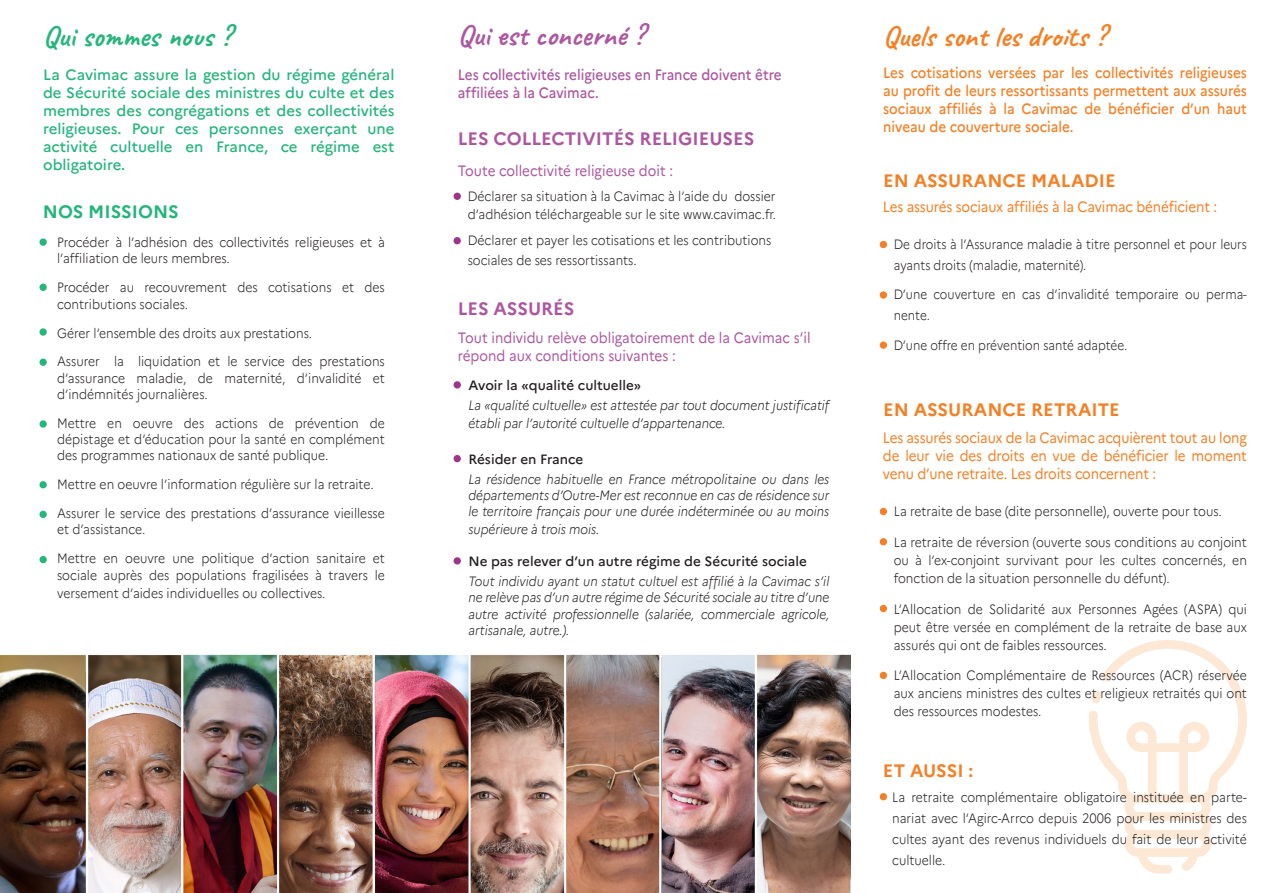
<style>
.page{position:relative;width:1276px;height:893px;background:#fff}
.page>*{position:absolute;margin:0;border:0;box-sizing:border-box;transform-origin:0 0}
.t1{font:700 30px "Caveat";color:#f57f23}
.t2{font:700 30px "Caveat";color:#ac579f}
.t3{font:700 30px "Caveat";color:#24b57b}
.t4{font:700 18px "Marianne";color:#ac569f}
.t5{font:700 18px "Marianne";color:#f47f24}
.t6{font:700 18px "Marianne";color:#24b57b}
.t7{font:700 18px "Marianne";color:#f47f26}
.t8{font:500 15px/18px "Marianne";color:#24b57b;text-align:justify}
.t9{font:15px/18px "Marianne";letter-spacing:-.01em;color:#f47f24;text-align:justify;scale:.9 1}
.t10{font:500 15px/18px "Marianne";color:#f47f24;text-align:justify;scale:.9 1}
.t11{font:15px/18px "Marianne";color:#ac569f;scale:.9 1}
.t12{font:500 15px/18px "Marianne";color:#ac569f;scale:.9 1}
.t13{font:300 13.5px/16.2px "Marianne";color:#231f20;text-align:justify;scale:.9 1}
.t14{font:italic 300 13.5px/16.2px "Marianne";color:#231f20;text-align:justify;scale:.9 1}
.t15{font:300 13.5px/21px "Marianne";color:#231f20;scale:.87 1}
.t16{font:500 13.5px "Marianne";color:#231f20}
</style>
<div class="page">
<svg style="left:1089px;top:640px;width:158px;height:234px"></svg>
<img style="left:0;top:654px;width:850px;height:239px">
<div style="left:39px;top:238px;width:8px;height:8px;background:#25b67c;border-radius:50%"></div>
<div style="left:39px;top:284px;width:8px;height:7px;background:#25b67c;border-radius:50%"></div>
<div style="left:39px;top:328px;width:8px;height:8px;background:#25b67c;border-radius:50%"></div>
<div style="left:39px;top:359px;width:8px;height:7px;background:#25b67c;border-radius:50%"></div>
<div style="left:453px;top:381px;width:8px;height:8px;background:#9e358b;border-radius:50%"></div>
<div style="left:39px;top:420px;width:8px;height:8px;background:#25b67c;border-radius:50%"></div>
<div style="left:39px;top:481px;width:8px;height:7px;background:#25b67c;border-radius:50%"></div>
<div style="left:39px;top:511px;width:8px;height:7px;background:#25b67c;border-radius:50%"></div>
<div style="left:39px;top:556px;width:8px;height:7px;background:#25b67c;border-radius:50%"></div>
<div style="left:453px;top:193px;width:8px;height:7px;background:#9e358b;border-radius:50%"></div>
<div style="left:453px;top:237px;width:8px;height:7px;background:#9e358b;border-radius:50%"></div>
<div style="left:453px;top:455px;width:8px;height:7px;background:#9e358b;border-radius:50%"></div>
<div style="left:453px;top:557px;width:8px;height:8px;background:#9e358b;border-radius:50%"></div>
<div style="left:879px;top:241px;width:8px;height:7px;background:#f47f26;border-radius:50%"></div>
<svg style="left:879px;top:291px;width:8px;height:8px"></svg>
<svg style="left:879px;top:341px;width:8px;height:8px"></svg>
<div style="left:879px;top:508px;width:8px;height:7px;background:#f47f26;border-radius:50%"></div>
<div style="left:879px;top:538px;width:8px;height:7px;background:#f47f26;border-radius:50%"></div>
<div style="left:879px;top:605px;width:8px;height:7px;background:#f47f26;border-radius:50%"></div>
<div style="left:879px;top:672px;width:8px;height:7px;background:#f47f26;border-radius:50%"></div>
<div style="left:879px;top:793px;width:8px;height:7px;background:#f47f26;border-radius:50%"></div>
<p class="t3" style="left:43px;top:17px;width:190px">Qui sommes nous ?</p>
<p class="t2" style="left:458px;top:16px;width:188px">Qui est concerné ?</p>
<p class="t1" style="left:883px;top:17px;width:224px">Quels sont les droits ?</p>
<p class="t8" style="left:43px;top:65px;width:353px">La Cavimac assure la gestion du régime général de Sécurité sociale des ministres du culte et des membres des congrégations et des collectivités religieuses. Pour ces personnes exerçant une activité cultuelle en France, ce régime est obligatoire.</p>
<p class="t6" style="left:43px;top:197px;width:137px">NOS MISSIONS</p>
<p class="t13" style="left:57px;top:233px;width:366px">Procéder à l’adhésion des collectivités religieuses et à l’affiliation de leurs membres.</p>
<p class="t13" style="left:57px;top:278px;width:366px">Procéder au recouvrement des cotisations et des contributions sociales.</p>
<p class="t13" style="left:57px;top:324px;width:285px">Gérer l’ensemble des droits aux prestations.</p>
<p class="t13" style="left:57px;top:352px;width:366px">Assurer la liquidation et le service des prestations d’assurance maladie, de maternité, d’invalidité et d’indémnités journalières.</p>
<p class="t13" style="left:57px;top:414px;width:366px">Mettre en oeuvre des actions de prévention de dépistage et d’éducation pour la santé en complément des programmes nationaux de santé publique.</p>
<p class="t13" style="left:57px;top:475px;width:353px">Mettre en oeuvre l’information régulière sur la retraite.</p>
<p class="t13" style="left:57px;top:504px;width:366px">Assurer le service des prestations d’assurance vieillesse et d’assistance.</p>
<p class="t13" style="left:57px;top:549px;width:366px">Mettre en oeuvre une politique d’action sanitaire et sociale auprès des populations fragilisées à travers le</p>
<p class="t13" style="left:57px;top:583px;width:300px">versement d’aides individuelles ou collectives.</p>
<p class="t10" style="left:883px;top:63px;width:406px">Les cotisations versées par les collectivités religieuses au profit de leurs ressortissants permettent aux assurés sociaux affiliés à la Cavimac de bénéficier d’un haut niveau de couverture sociale.</p>
<p class="t12" style="left:458px;top:65px;width:361px">Les collectivités religieuses en France doivent être affiliées à la Cavimac.</p>
<p class="t4" style="left:458px;top:125px;width:298px">LES COLLECTIVITÉS RELIGIEUSES</p>
<p class="t11" style="left:458px;top:161px;width:241px">Toute collectivité religieuse doit :</p>
<p class="t13" style="left:468px;top:187px;width:344px">Déclarer sa situation à la Cavimac à l’aide du dossier</p>
<p class="t13" style="left:468px;top:205px;width:344px">d’adhésion téléchargeable sur le site www.cavimac.fr.</p>
<p class="t13" style="left:468px;top:231px;width:339px">Déclarer et payer les cotisations et les contributions</p>
<p class="t13" style="left:468px;top:251px;width:189px">sociales de ses ressortissants.</p>
<p class="t5" style="left:883px;top:167px;width:234px">EN ASSURANCE MALADIE</p>
<p class="t9" style="left:883px;top:197px;width:373px">Les assurés sociaux affiliés à la Cavimac bénéficient :</p>
<p class="t15" style="left:894px;top:232px;width:407px">De droits à l’Assurance maladie à titre personnel et pour leurs ayants droits (maladie, maternité).</p>
<p class="t15" style="left:894px;top:283px;width:407px">D’une couverture en cas d’invalidité temporaire ou perma&shy;nente.</p>
<p class="t15" style="left:894px;top:333px;width:270px">D’une offre en prévention santé adaptée.</p>
<p class="t4" style="left:458px;top:295px;width:118px">LES ASSURÉS</p>
<p class="t11" style="left:458px;top:327px;width:393px">Tout individu relève obligatoirement de la Cavimac s’il répond aux conditions suivantes :</p>
<p class="t16" style="left:468px;top:374px;width:174px">Avoir la «qualité cultuelle»</p>
<p class="t14" style="left:468px;top:395px;width:402px;line-height:18px">La «qualité cultuelle» est attestée par tout document justificatif établi par l’autorité cultuelle d’appartenance.</p>
<p class="t16" style="left:468px;top:448px;width:116px">Résider en France</p>
<p class="t14" style="left:468px;top:470px;width:402px">La résidence habituelle en France métropolitaine ou dans les départements d’Outre-Mer est reconnue en cas de résidence sur le territoire français pour une durée indéterminée ou au moins</p>
<p class="t14" style="left:468px;top:520px;width:147px">supérieure à trois mois.</p>
<p class="t16" style="left:468px;top:550px;width:340px">Ne pas relever d’un autre régime de Sécurité sociale</p>
<p class="t14" style="left:468px;top:572px;width:402px">Tout individu ayant un statut cultuel est affilié à la Cavimac s’il ne relève pas d’un autre régime de Sécurité sociale au titre d’une autre activité professionnelle (salariée, commerciale agricole, artisanale, autre.).</p>
<p class="t5" style="left:883px;top:396px;width:238px">EN ASSURANCE RETRAITE</p>
<p class="t9" style="left:883px;top:428px;width:406px">Les assurés sociaux de la Cavimac acquièrent tout au long de leur vie des droits en vue de bénéficier le moment venu d’une retraite. Les droits concernent :</p>
<p class="t13" style="left:894px;top:502px;width:366px">La retraite de base (dite personnelle), ouverte pour tous.</p>
<p class="t13" style="left:894px;top:532px;width:394px;line-height:18px">La retraite de réversion (ouverte sous conditions au conjoint ou à l’ex-conjoint survivant pour les cultes concernés, en fonction de la situation personnelle du défunt).</p>
<p class="t13" style="left:894px;top:599px;width:394px;line-height:18px">L’Allocation de Solidarité aux Personnes Agées (ASPA) qui peut être versée en complément de la retraite de base aux assurés qui ont de faibles ressources.</p>
<p class="t13" style="left:894px;top:665px;width:394px;line-height:18px">L’Allocation Complémentaire de Ressources (ACR) réservée aux anciens ministres des cultes et religieux retraités qui ont des ressources modestes.</p>
<p class="t7" style="left:883px;top:756px;width:92px">ET AUSSI :</p>
<p class="t13" style="left:892px;top:785px;width:396px;line-height:21px">La retraite complémentaire obligatoire instituée en parte&shy;nariat avec l’Agirc-Arrco depuis 2006 pour les ministres des cultes ayant des revenus individuels du fait de leur activité cultuelle.</p>
</div>
